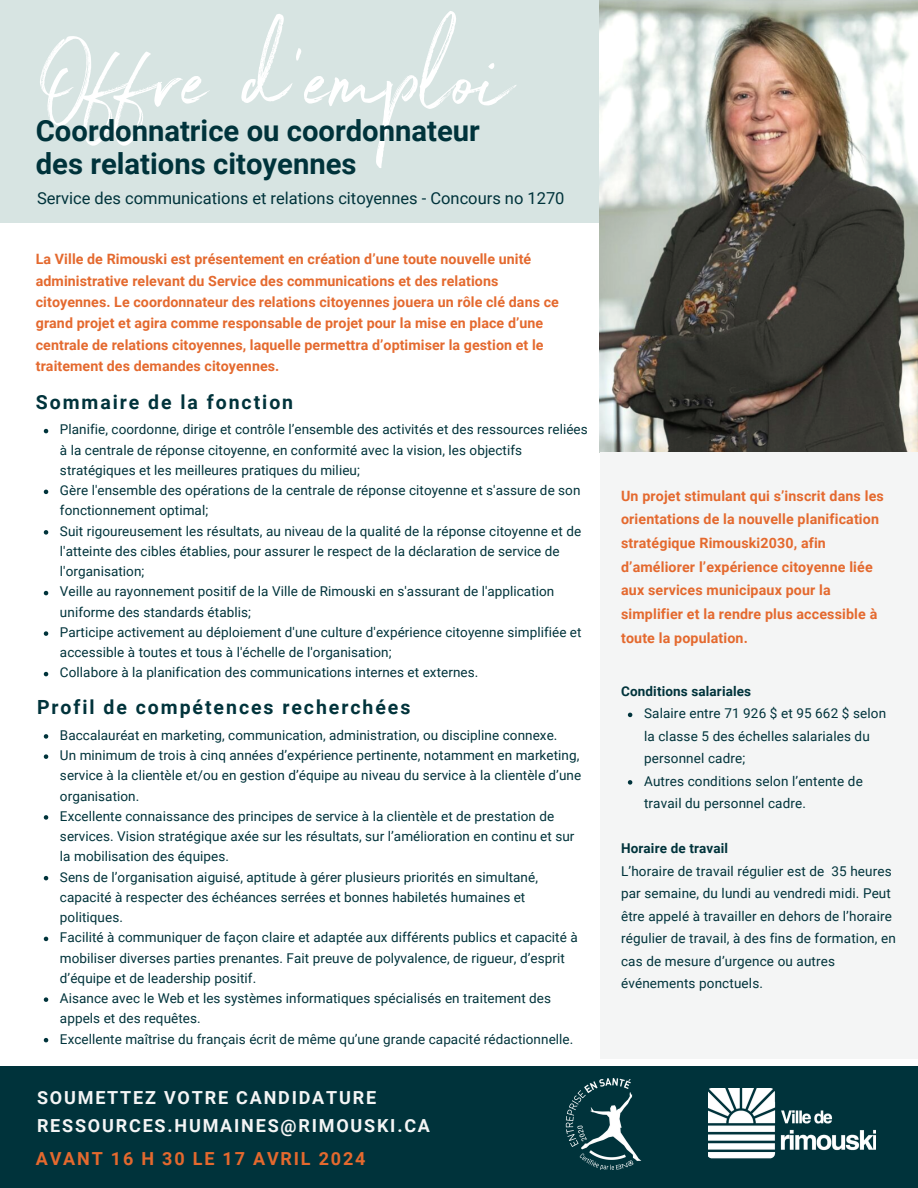
<style>
.page{position:relative;width:918px;height:1188px;background:#fff}
.page>*{position:absolute;margin:0;border:0;box-sizing:border-box;transform-origin:0 0}
.t1{font:112.05px "Northwell";color:#fff}
.t2{font:700 29.25px/32.7px "Roboto";color:#00333b}
.t3{font:700 19.5px "Roboto";letter-spacing:.1em;color:#00333b}
.t4{font:700 18px/28.2px "Roboto";letter-spacing:.1em;color:#f4f5f5}
.t5{font:700 18px "Roboto";letter-spacing:.1em;color:#e4692e}
.t6{font:16.5px "Roboto";color:#00333b}
.t7{font:700 14.25px/23.7px "Roboto";letter-spacing:.005em;color:#e4692e}
.t8{font:13.5px/20.2px "Roboto";letter-spacing:.005em;color:#00333b}
.t9{font:700 13.5px "Roboto";letter-spacing:.01em;color:#00333b}
</style>
<div class="page">
<div style="left:0;top:0;width:918px;height:223px;background:#d7e4e2"></div>
<img style="left:599px;top:0;width:319px;height:452px">
<div style="left:600px;top:452px;width:318px;height:607px;background:#f4f5f5"></div>
<div style="left:0;top:1066px;width:918px;height:122px;background:#00333b"></div>
<img style="left:708px;top:1088px;width:168px;height:71px">
<img style="left:565px;top:1078px;width:77px;height:92px">
<svg style="left:628px;top:713px;width:4px;height:4px"></svg>
<svg style="left:628px;top:780px;width:4px;height:5px"></svg>
<svg style="left:44px;top:734px;width:4px;height:5px"></svg>
<svg style="left:44px;top:754px;width:4px;height:5px"></svg>
<svg style="left:44px;top:815px;width:4px;height:5px"></svg>
<svg style="left:44px;top:876px;width:4px;height:4px"></svg>
<svg style="left:44px;top:937px;width:4px;height:4px"></svg>
<svg style="left:44px;top:997px;width:4px;height:5px"></svg>
<svg style="left:44px;top:1038px;width:4px;height:4px"></svg>
<svg style="left:44px;top:429px;width:4px;height:4px"></svg>
<svg style="left:44px;top:490px;width:4px;height:4px"></svg>
<svg style="left:44px;top:530px;width:4px;height:5px"></svg>
<svg style="left:44px;top:591px;width:4px;height:4px"></svg>
<svg style="left:44px;top:631px;width:4px;height:5px"></svg>
<svg style="left:44px;top:672px;width:4px;height:4px"></svg>
<h5 class="t1" style="left:36px;top:0;width:478px">Offre d'emploi</h5>
<h6 class="t2" style="left:36px;top:115px;width:446px">Coordonnatrice ou coordonnateur des relations citoyennes</h6>
<p class="t6" style="left:37px;top:189px;width:529px">Service des communications et relations citoyennes - Concours no 1270</p>
<p class="t7" style="left:36px;top:249px;width:525px;line-height:21.3px">La Ville de Rimouski est présentement en création d’une toute nouvelle unité administrative relevant du Service des communications et des relations citoyennes. Le coordonnateur des relations citoyennes jouera un rôle clé dans ce grand projet et agira comme responsable de projet pour la mise en place d’une centrale de relations citoyennes, laquelle permettra d’optimiser la gestion et le traitement des demandes citoyennes.</p>
<h6 class="t3" style="left:36px;top:391px;width:259px">Sommaire de la fonction</h6>
<p class="t8" style="left:60px;top:420px;width:529px">Planifie, coordonne, dirige et contrôle l’ensemble des activités et des ressources reliées à la centrale de réponse citoyenne, en conformité avec la vision, les objectifs stratégiques et les meilleures pratiques du milieu;</p>
<p class="t8" style="left:60px;top:480px;width:522px">Gère l'ensemble des opérations de la centrale de réponse citoyenne et s'assure de son fonctionnement optimal;</p>
<p class="t8" style="left:60px;top:521px;width:523px">Suit rigoureusement les résultats, au niveau de la qualité de la réponse citoyenne et de l'atteinte des cibles établies, pour assurer le respect de la déclaration de service de l'organisation;</p>
<p class="t8" style="left:60px;top:582px;width:496px">Veille au rayonnement positif de la Ville de Rimouski en s'assurant de l'application uniforme des standards établis;</p>
<p class="t8" style="left:60px;top:622px;width:523px">Participe activement au déploiement d'une culture d'expérience citoyenne simplifiée et accessible à toutes et tous à l'échelle de l'organisation;</p>
<h4 class="t8" style="left:60px;top:663px;width:420px">Collabore à la planification des communications internes et externes.</h4>
<p class="t3" style="left:37px;top:696px;width:375px">Profil de compétences recherchées</p>
<h6 class="t8" style="left:60px;top:725px;width:499px">Baccalauréat en marketing, communication, administration, ou discipline connexe.</h6>
<p class="t8" style="left:60px;top:745px;width:523px">Un minimum de trois à cinq années d’expérience pertinente, notamment en marketing, service à la clientèle et/ou en gestion d’équipe au niveau du service à la clientèle d’une organisation.</p>
<p class="t8" style="left:60px;top:806px;width:516px">Excellente connaissance des principes de service à la clientèle et de prestation de services. Vision stratégique axée sur les résultats, sur l’amélioration en continu et sur la mobilisation des équipes.</p>
<p class="t8" style="left:60px;top:867px;width:480px">Sens de l’organisation aiguisé, aptitude à gérer plusieurs priorités en simultané, capacité à respecter des échéances serrées et bonnes habiletés humaines et politiques.</p>
<p class="t8" style="left:60px;top:928px;width:519px">Facilité à communiquer de façon claire et adaptée aux différents publics et capacité à mobiliser diverses parties prenantes. Fait preuve de polyvalence, de rigueur, d’esprit d’équipe et de leadership positif.</p>
<h4 class="t8" style="left:60px;top:988px;width:493px">Aisance avec le Web et les systèmes informatiques spécialisés en traitement des appels et des requêtes.</h4>
<p class="t8" style="left:60px;top:1029px;width:515px">Excellente maîtrise du français écrit de même qu’une grande capacité rédactionnelle.</p>
<p class="t4" style="left:37px;top:1084px;width:395px">SOUMETTEZ VOTRE CANDIDATURE<br>RESSOURCES.HUMAINES@RIMOUSKI.CA</p>
<p class="t5" style="left:36px;top:1148px;width:331px">AVANT 16 H 30 LE 17 AVRIL 2024</p>
<h3 class="t7" style="left:621px;top:484px;width:264px">Un projet stimulant qui s’inscrit dans les orientations de la nouvelle planification stratégique Rimouski2030, afin d’améliorer l’expérience citoyenne liée aux services municipaux pour la simplifier et la rendre plus accessible à toute la population.</h3>
<h4 class="t9" style="left:621px;top:683px;width:132px">Conditions salariales</h4>
<p class="t8" style="left:644px;top:702px;width:244px;line-height:22.5px">Salaire entre 71 926 $ et 95 662 $ selon la classe 5 des échelles salariales du personnel cadre;</p>
<p class="t8" style="left:644px;top:770px;width:220px;line-height:22.5px">Autres conditions selon l’entente de travail du personnel cadre.</p>
<p class="t9" style="left:621px;top:841px;width:108px">Horaire de travail</p>
<p class="t8" style="left:621px;top:860px;width:276px;line-height:22.5px">L’horaire de travail régulier est de 35 heures par semaine, du lundi au vendredi midi. Peut être appelé à travailler en dehors de l’horaire régulier de travail, à des fins de formation, en cas de mesure d’urgence ou autres événements ponctuels.</p>
</div>
